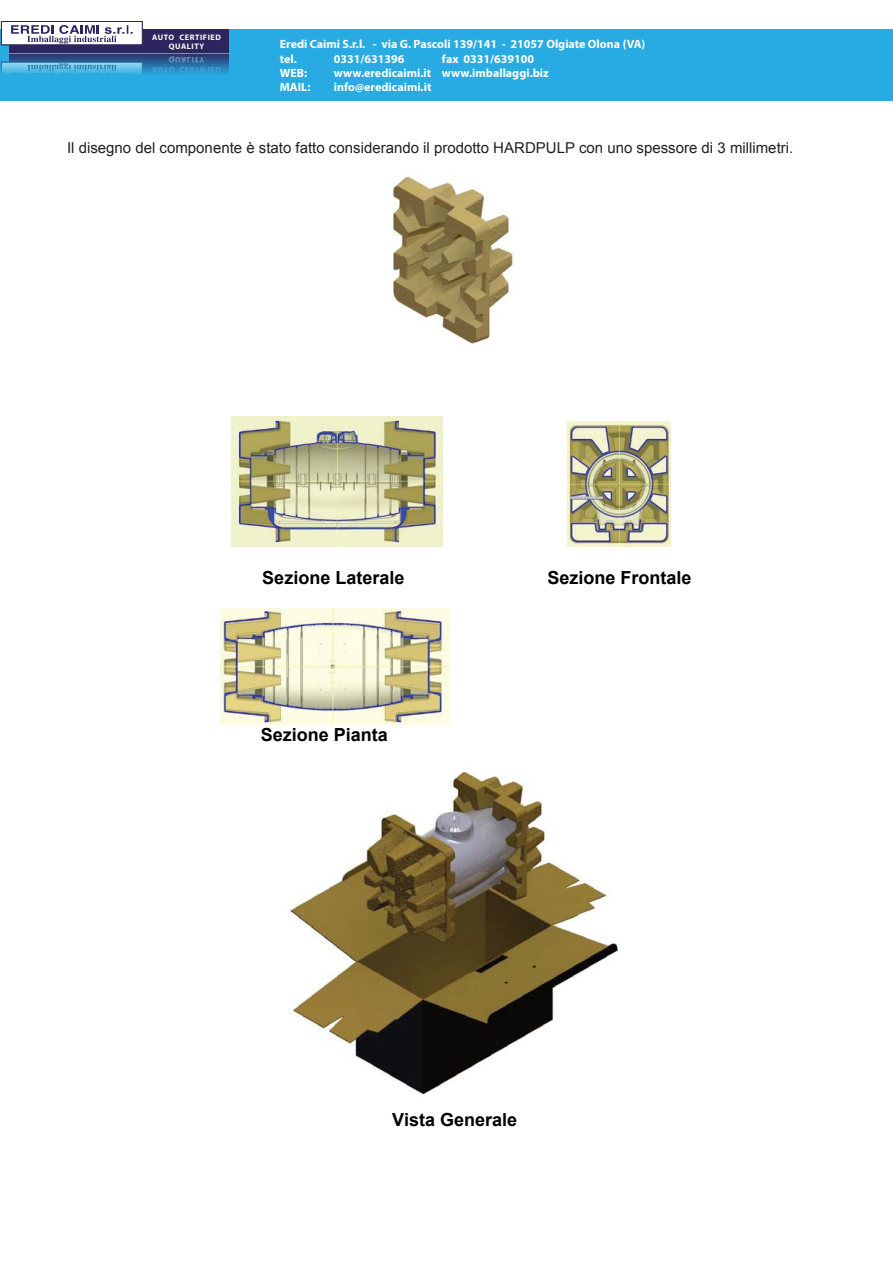
<style>
.page{position:relative;width:893px;height:1263px;background:#fff}
.page>*{position:absolute;margin:0;border:0;box-sizing:border-box;transform-origin:0 0}
.t1{font:700 18px "Arial";color:#010101}
.t2{font:15px "Arial";color:#231f20}
.t3{font:700 12px/14.4px "Myriad Pro";color:#fff}
.t4{font:700 7.95px/9.6px "Myriad Pro";letter-spacing:.075em;color:#fff;text-align:center}
</style>
<div class="page">
<div style="left:0;top:29px;width:892px;height:72px;background:#28abe2"></div>
<div style="left:10px;top:30px;width:219px;height:23px;background:#2d255d"></div>
<div style="left:1px;top:21px;width:142px;height:24px;background:#fff;border:1px solid #2d255d"></div>
<svg style="left:11px;top:25px;width:122px;height:19px"></svg>
<svg style="left:1px;top:52px;width:228px;height:22px"></svg>
<img style="left:392px;top:176px;width:121px;height:168px">
<img style="left:232px;top:416px;width:210px;height:130px">
<img style="left:567px;top:421px;width:103px;height:125px">
<img style="left:221px;top:608px;width:229px;height:116px">
<img style="left:290px;top:771px;width:328px;height:324px">
<svg style="left:152px;top:57px;width:69px;height:16px"></svg>
<p class="t4" style="left:152px;top:32px;width:70px">AUTO CERTIFIED<br>QUALITY</p>
<p class="t3" style="left:280px;top:36px;width:367px">Eredi Caimi S.r.l. - via G. Pascoli 139/141 - 21057 Olgiate Olona (VA) tel.</p>
<p class="t3" style="left:334px;top:51px;width:72px">0331/631396</p>
<p class="t3" style="left:442px;top:51px;width:94px">fax 0331/639100</p>
<p class="t3" style="left:280px;top:65px;width:29px">WEB:</p>
<p class="t3" style="left:334px;top:65px;width:216px">www.eredicaimi.it www.imballaggi.biz</p>
<p class="t3" style="left:280px;top:80px;width:32px">MAIL:</p>
<p class="t3" style="left:334px;top:80px;width:99px">info@eredicaimi.it</p>
<p class="t2" style="left:67px;top:138px;width:727px">Il disegno del componente è stato fatto considerando il prodotto HARDPULP con uno spessore di 3 millimetri.</p>
<h1 class="t1" style="left:262px;top:565px;width:144px">Sezione Laterale</h1>
<h1 class="t1" style="left:547px;top:565px;width:146px">Sezione Frontale</h1>
<h1 class="t1" style="left:261px;top:723px;width:129px">Sezione Pianta</h1>
<h1 class="t1" style="left:392px;top:1107px;width:127px">Vista Generale</h1>
</div>
